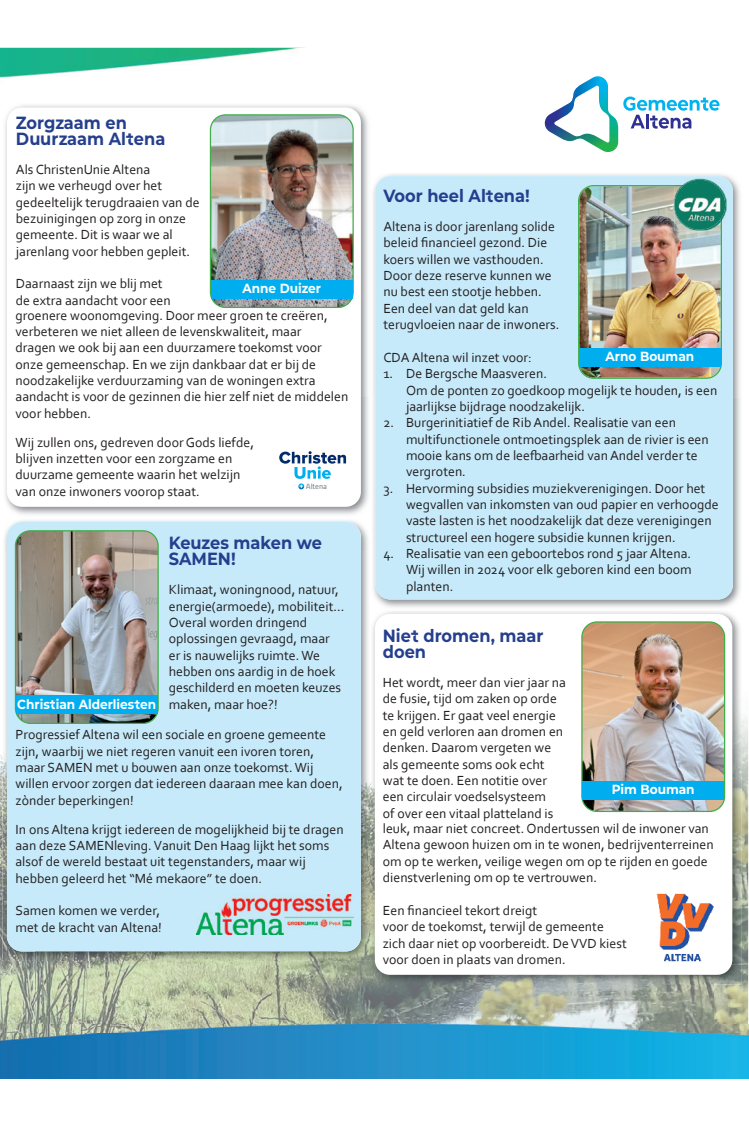
<style>
.page{position:relative;width:749px;height:1126px;background:#fff}
.page>*{position:absolute;margin:0;border:0;box-sizing:border-box;transform-origin:0 0}
.t1{font:700 17.6px/16.4px "Mont Altena";color:#253f8e}
.t2{font:13.8px/16.3px "Corbel";color:#231f20}
.t3{font:700 13.2px "Mont Altena";color:#fff}
.t4{font:7.6px "Alwyn New Rounded";letter-spacing:-.01em;color:#808285}
</style>
<div class="page">
<img style="left:1px;top:48px;width:296px;height:1px">
<svg style="left:544px;top:76px;width:175px;height:76px"></svg>
<img style="left:0;top:755px;width:35px;height:269px">
<img style="left:356px;top:960px;width:35px;height:64px">
<img style="left:713px;top:715px;width:34px;height:309px">
<img style="left:35px;top:960px;width:321px;height:64px">
<img style="left:391px;top:984px;width:322px;height:40px">
<img style="left:747px;top:1033px;width:1px;height:45px">
<img style="left:0;top:1024px;width:747px;height:54px">
<img style="left:4px;top:105px;width:365px;height:446px">
<div style="left:7px;top:107px;width:354px;height:400px;background:#fff;border-radius:15px"></div>
<img style="left:370px;top:174px;width:372px;height:810px">
<div style="left:375px;top:176px;width:357px;height:423px;background:#c6eafa;border-radius:15px"></div>
<img style="left:3px;top:551px;width:32px;height:409px">
<img style="left:337px;top:551px;width:33px;height:409px">
<img style="left:35px;top:951px;width:302px;height:9px">
<div style="left:7px;top:522px;width:354px;height:429px;background:#c6eafa;border-radius:15px"></div>
<img style="left:15px;top:531px;width:142px;height:192px">
<div style="left:15px;top:530px;width:144px;height:194px;border:1px solid #40ae49;border-radius:15px"></div>
<img style="left:210px;top:115px;width:143px;height:192px">
<div style="left:210px;top:114px;width:143px;height:194px;border:1px solid #40ae49;border-radius:15px"></div>
<img style="left:196px;top:894px;width:157px;height:40px">
<svg style="left:279px;top:451px;width:68px;height:39px"></svg>
<img style="left:578px;top:185px;width:149px;height:194px">
<img style="left:692px;top:178px;width:34px;height:52px">
<img style="left:674px;top:180px;width:51px;height:50px">
<div style="left:374px;top:613px;width:358px;height:361px;background:#fff;border-radius:15px"></div>
<img style="left:583px;top:623px;width:141px;height:188px">
<div style="left:581px;top:621px;width:144px;height:191px;border:1px solid #40ae49;border-radius:15px"></div>
<img style="left:656px;top:893px;width:58px;height:69px">
<img style="left:0;top:49px;width:569px;height:45px">
<div style="left:16px;top:695px;width:141px;height:19px;background:#00aeef"></div>
<div style="left:582px;top:781px;width:141px;height:18px;background:#00aeef"></div>
<div style="left:579px;top:348px;width:141px;height:18px;background:#00aeef"></div>
<div style="left:211px;top:280px;width:141px;height:18px;background:#00aeef"></div>
<p class="t1" style="left:16px;top:113px;width:151px">Zorgzaam en<br>Duurzaam Altena</p>
<p class="t2" style="left:16px;top:161px;width:185px">Als ChristenUnie Altena<br>zijn we verheugd over het gedeeltelijk terugdraaien van de bezuinigingen op zorg in onze gemeente. Dit is waar we al jarenlang voor hebben gepleit.</p>
<p class="t2" style="left:16px;top:275px;width:156px">Daarnaast zijn we blij met de extra aandacht voor een</p>
<p class="t2" style="left:16px;top:306px;width:334px">groenere woonomgeving. Door meer groen te creëren, verbeteren we niet alleen de levenskwaliteit, maar<br>dragen we ook bij aan een duurzamere toekomst voor onze gemeenschap. En we zijn dankbaar dat er bij de noodzakelijke verduurzaming van de woningen extra aandacht is voor de gezinnen die hier zelf niet de middelen voor hebben.</p>
<p class="t2" style="left:16px;top:433px;width:240px">Wij zullen ons, gedreven door Gods liefde, blijven inzetten voor een zorgzame en duurzame gemeente waarin het welzijn van onze inwoners voorop staat.</p>
<p class="t3" style="left:242px;top:279px;width:80px">Anne Duizer</p>
<p class="t4" style="left:306px;top:482px;width:23px">Altena</p>
<p class="t1" style="left:169px;top:533px;width:155px">Keuzes maken we<br>SAMEN!</p>
<p class="t2" style="left:169px;top:581px;width:177px">Klimaat, woningnood, natuur, energie(armoede), mobiliteit…<br>Overal worden dringend oplossingen gevraagd, maar er is nauwelijks ruimte. We hebben ons aardig in de hoek geschilderd en moeten keuzes maken, maar hoe?!</p>
<p class="t2" style="left:16px;top:726px;width:328px">Progressief Altena wil een sociale en groene gemeente zijn, waarbij we niet regeren vanuit een ivoren toren, maar SAMEN met u bouwen aan onze toekomst. Wij willen ervoor zorgen dat iedereen daaraan mee kan doen, zònder beperkingen!</p>
<p class="t2" style="left:16px;top:820px;width:329px">In ons Altena krijgt iedereen de mogelijkheid bij te dragen aan deze SAMENleving. Vanuit Den Haag lijkt het soms alsof de wereld bestaat uit tegenstanders, maar wij hebben geleerd het “Mé mekaore” te doen.</p>
<p class="t2" style="left:16px;top:902px;width:148px">Samen komen we verder, met de kracht van Altena!</p>
<p class="t3" style="left:17px;top:694px;width:141px">Christian Alderliesten</p>
<p class="t1" style="left:383px;top:187px;width:148px">Voor heel Altena!</p>
<p class="t2" style="left:383px;top:218px;width:177px">Altena is door jarenlang solide beleid financieel gezond. Die koers willen we vasthouden.<br>Door deze reserve kunnen we nu best een stootje hebben.<br>Een deel van dat geld kan terugvloeien naar de inwoners.</p>
<p class="t2" style="left:383px;top:349px;width:150px">CDA Altena wil inzet voor:</p>
<p class="t2" style="left:406px;top:365px;width:313px;text-indent:-23px">1. De Bergsche Maasveren.<br>Om de ponten zo goedkoop mogelijk te houden, is een jaarlijkse bijdrage noodzakelijk.</p>
<p class="t2" style="left:406px;top:414px;width:304px;text-indent:-23px">2. Burgerinitiatief de Rib Andel. Realisatie van een multifunctionele ontmoetingsplek aan de rivier is een mooie kans om de leefbaarheid van Andel verder te vergroten.</p>
<p class="t2" style="left:406px;top:479px;width:314px;text-indent:-23px">3. Hervorming subsidies muziekverenigingen. Door het wegvallen van inkomsten van oud papier en verhoogde vaste lasten is het noodzakelijk dat deze verenigingen structureel een hogere subsidie kunnen krijgen.</p>
<p class="t2" style="left:406px;top:545px;width:287px;text-align:justify;text-indent:-23px">4. Realisatie van een geboortebos rond 5 jaar Altena.<br>Wij willen in 2024 voor elk geboren kind een boom planten.</p>
<p class="t3" style="left:605px;top:346px;width:90px">Arno Bouman</p>
<p class="t1" style="left:383px;top:626px;width:162px">Niet dromen, maar doen</p>
<p class="t2" style="left:383px;top:673px;width:332px">Het wordt, meer dan vier jaar na<br>de fusie, tijd om zaken op orde<br>te krijgen. Er gaat veel energie<br>en geld verloren aan dromen en<br>denken. Daarom vergeten we<br>als gemeente soms ook echt<br>wat te doen. Een notitie over<br>een circulair voedselsysteem<br>of over een vitaal platteland is<br>leuk, maar niet concreet. Ondertussen wil de inwoner van Altena gewoon huizen om in te wonen, bedrijventerreinen om op te werken, veilige wegen om op te rijden en goede dienstverlening om op te vertrouwen.</p>
<p class="t2" style="left:383px;top:901px;width:245px">Een financieel tekort dreigt<br>voor de toekomst, terwijl de gemeente zich daar niet op voorbereidt. De VVD kiest voor doen in plaats van dromen.</p>
<p class="t3" style="left:611px;top:779px;width:84px">Pim Bouman</p>
</div>
